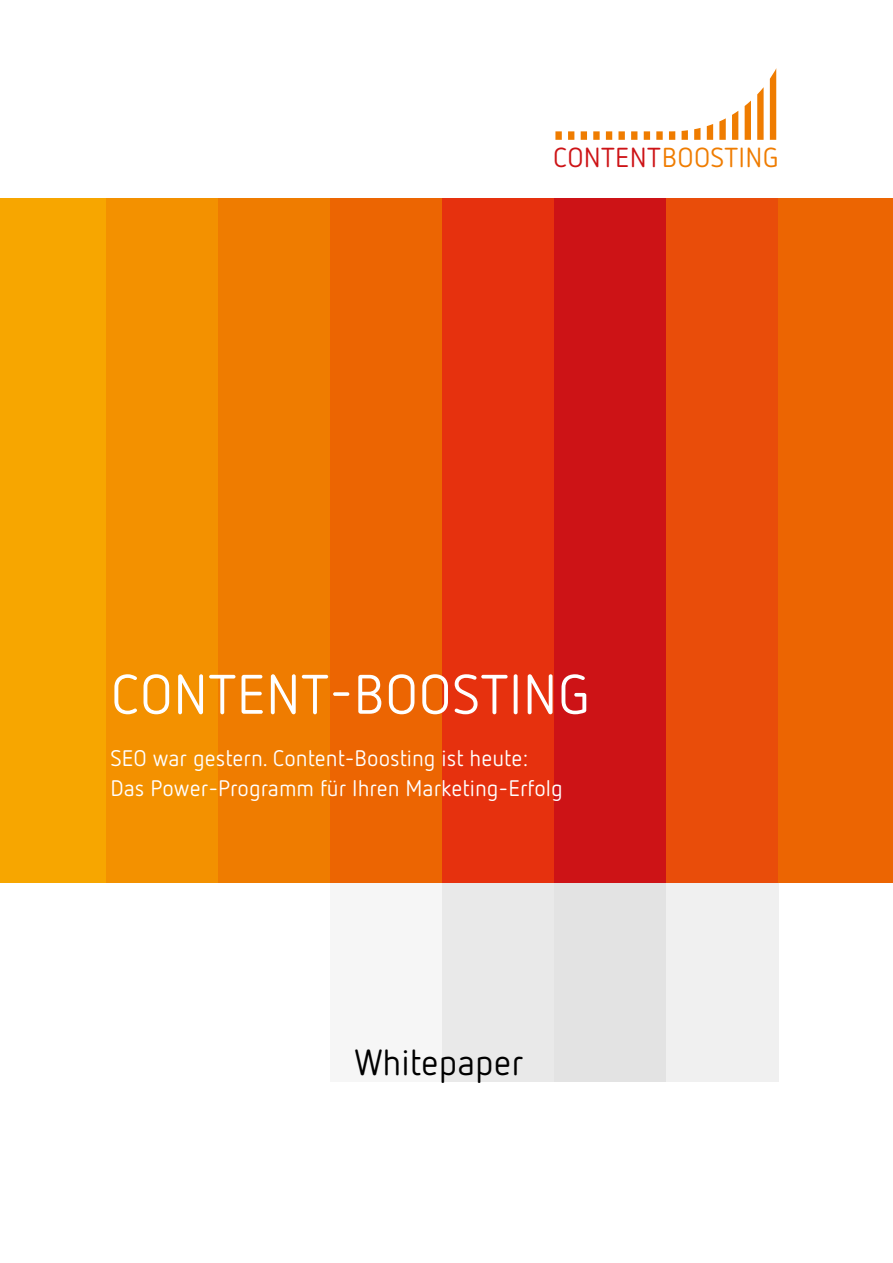
<style>
.page{position:relative;width:893px;height:1263px;background:#fff}
.page>*{position:absolute;margin:0;border:0;box-sizing:border-box;transform-origin:0 0}
.t1{font:55.5px "Netto OT";letter-spacing:.01em;color:#fff}
.t2{font:36px "Netto OT";color:#000}
.t3{font:27.45px "Netto OT";letter-spacing:.01em;color:#ef7c00}
.t4{font:22.5px/30px "Netto OT";color:#fff}
.s1{color:#cd1316}
</style>
<div class="page">
<div style="left:330px;top:882px;width:112px;height:200px;background:#f6f6f6"></div>
<div style="left:442px;top:882px;width:112px;height:200px;background:#e9e9e9"></div>
<div style="left:554px;top:882px;width:112px;height:200px;background:#e3e3e3"></div>
<div style="left:666px;top:882px;width:113px;height:200px;background:#f0f0f0"></div>
<div style="left:218px;top:198px;width:112px;height:684px;background:#ef7c00"></div>
<div style="left:106px;top:198px;width:112px;height:684px;background:#f39100"></div>
<div style="left:330px;top:198px;width:112px;height:684px;background:#ec6502"></div>
<div style="left:442px;top:198px;width:112px;height:684px;background:#e6310e"></div>
<div style="left:554px;top:198px;width:112px;height:684px;background:#cd1316"></div>
<div style="left:666px;top:198px;width:113px;height:684px;background:#e94d0a"></div>
<div style="left:779px;top:198px;width:114px;height:684px;background:#ec6502"></div>
<div style="left:0;top:198px;width:106px;height:684px;background:#f7a600"></div>
<svg style="left:555px;top:69px;width:221px;height:71px"></svg>
<p class="t3" style="left:553px;top:141px;width:227px"><span class="s1">CONTENT</span>BOOSTING</p>
<h1 class="t1" style="left:111px;top:660px;width:481px">CONTENT-BOOSTING</h1>
<p class="t4" style="left:111px;top:742px;width:454px">SEO war gestern. Content-Boosting ist heute:<br>Das Power-Programm für Ihren Marketing-Erfolg</p>
<h2 class="t2" style="left:354px;top:1041px;width:171px">Whitepaper</h2>
</div>
